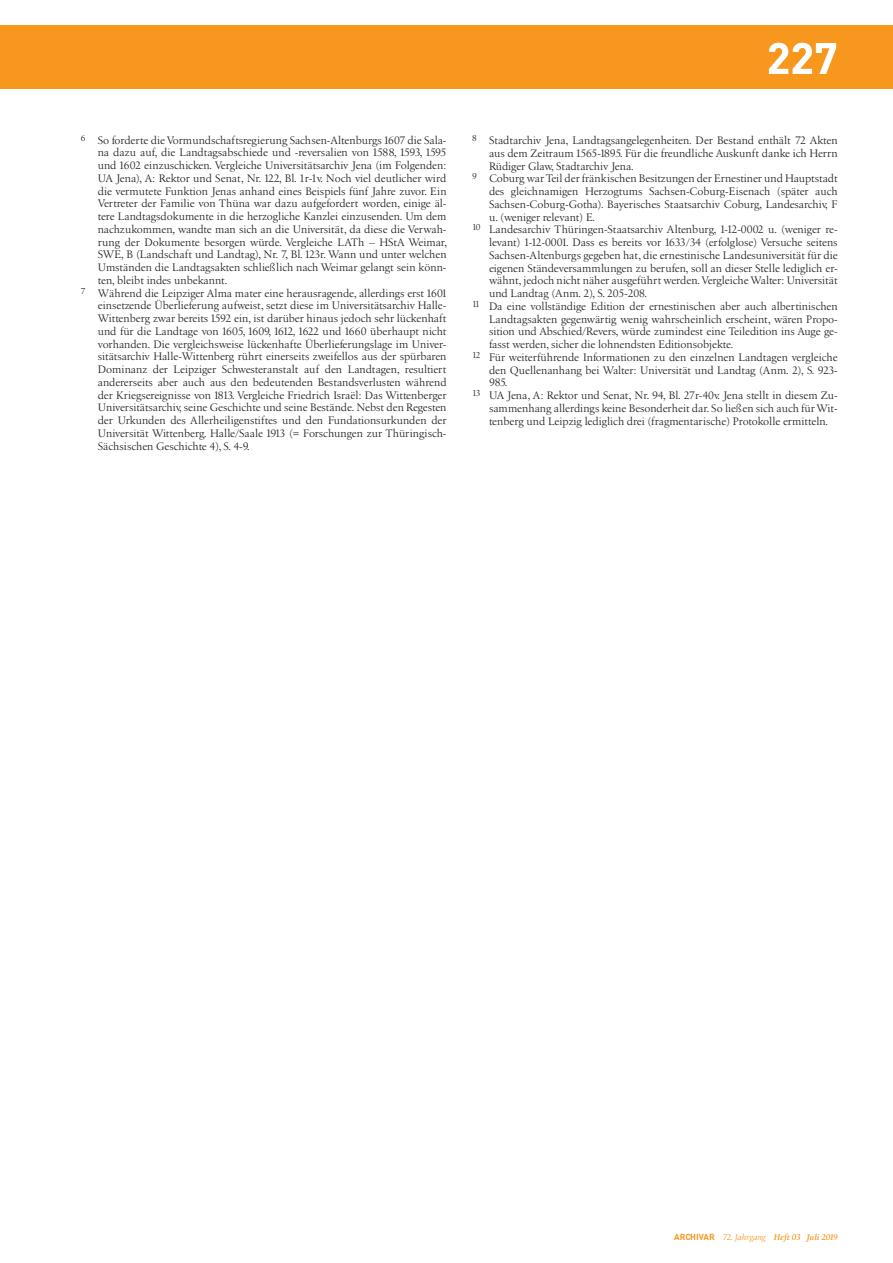
<style>
.page{position:relative;width:893px;height:1263px;background:#fff}
.page>*{position:absolute;margin:0;border:0;box-sizing:border-box;transform-origin:0 0}
.t1{font:700 43.5px "DIN";color:#fff}
.t2{font:11.25px "Birka";color:#231f20}
.t3{font:italic 600 8.7px "Birka";letter-spacing:-.025em;color:#f7971d}
.s1{font-family:"DIN";font-weight:700;font-style:normal}
.s2{font-weight:400}
</style>
<div class="page">
<div style="left:0;top:25px;width:893px;height:64px;background:#f7971d"></div>
<p class="t2" style="left:81px;top:133px;width:367px"><sup>6</sup> So forderte die Vormundschaftsregierung Sachsen-Altenburgs 1607 die Sala-</p>
<p class="t2" style="left:98px;top:146px;width:350px">na dazu auf, die Landtagsabschiede und -reversalien von 1588, 1593, 1595</p>
<p class="t2" style="left:98px;top:159px;width:350px">und 1602 einzuschicken. Vergleiche Universitätsarchiv Jena (im Folgenden:</p>
<p class="t2" style="left:98px;top:172px;width:350px">UA Jena), A: Rektor und Senat, Nr. 122, Bl. 1r-1v. Noch viel deutlicher wird</p>
<p class="t2" style="left:98px;top:184px;width:350px">die vermutete Funktion Jenas anhand eines Beispiels fünf Jahre zuvor. Ein</p>
<p class="t2" style="left:98px;top:197px;width:350px">Vertreter der Familie von Thüna war dazu aufgefordert worden, einige äl-</p>
<p class="t2" style="left:98px;top:210px;width:350px">tere Landtagsdokumente in die herzogliche Kanzlei einzusenden. Um dem</p>
<p class="t2" style="left:98px;top:223px;width:350px">nachzukommen, wandte man sich an die Universität, da diese die Verwah-</p>
<p class="t2" style="left:98px;top:235px;width:351px">rung der Dokumente besorgen würde. Vergleiche LATh – HStA Weimar,</p>
<p class="t2" style="left:98px;top:248px;width:350px">SWE, B (Landschaft und Landtag), Nr. 7, Bl. 123r. Wann und unter welchen</p>
<p class="t2" style="left:98px;top:261px;width:350px">Umständen die Landtagsakten schließlich nach Weimar gelangt sein könn-</p>
<p class="t2" style="left:98px;top:274px;width:131px">ten, bleibt indes unbekannt.</p>
<p class="t2" style="left:81px;top:286px;width:368px"><sup>7</sup> Während die Leipziger Alma mater eine herausragende, allerdings erst 1601</p>
<p class="t2" style="left:98px;top:299px;width:350px">einsetzende Überlieferung aufweist, setzt diese im Universitätsarchiv Halle-</p>
<p class="t2" style="left:98px;top:312px;width:350px">Wittenberg zwar bereits 1592 ein, ist darüber hinaus jedoch sehr lückenhaft</p>
<p class="t2" style="left:98px;top:325px;width:350px">und für die Landtage von 1605, 1609, 1612, 1622 und 1660 überhaupt nicht</p>
<p class="t2" style="left:98px;top:337px;width:350px">vorhanden. Die vergleichsweise lückenhafte Überlieferungslage im Univer-</p>
<p class="t2" style="left:98px;top:350px;width:350px">sitätsarchiv Halle-Wittenberg rührt einerseits zweifellos aus der spürbaren</p>
<p class="t2" style="left:98px;top:363px;width:350px">Dominanz der Leipziger Schwesteranstalt auf den Landtagen, resultiert</p>
<p class="t2" style="left:98px;top:376px;width:350px">andererseits aber auch aus den bedeutenden Bestandsverlusten während</p>
<p class="t2" style="left:98px;top:388px;width:350px">der Kriegsereignisse von 1813. Vergleiche Friedrich Israël: Das Wittenberger</p>
<p class="t2" style="left:98px;top:401px;width:350px">Universitätsarchiv, seine Geschichte und seine Bestände. Nebst den Regesten</p>
<p class="t2" style="left:98px;top:414px;width:350px">der Urkunden des Allerheiligenstiftes und den Fundationsurkunden der</p>
<p class="t2" style="left:98px;top:427px;width:350px">Universität Wittenberg. Halle/Saale 1913 (= Forschungen zur Thüringisch-</p>
<p class="t2" style="left:98px;top:439px;width:154px">Sächsischen Geschichte 4), S. 4-9.</p>
<h1 class="t1" style="left:767px;top:29px;width:72px">227</h1>
<p class="t2" style="left:472px;top:134px;width:367px"><sup>8</sup> Stadtarchiv Jena, Landtagsangelegenheiten. Der Bestand enthält 72 Akten</p>
<p class="t2" style="left:489px;top:147px;width:350px">aus dem Zeitraum 1565-1895. Für die freundliche Auskunft danke ich Herrn</p>
<p class="t2" style="left:489px;top:159px;width:147px">Rüdiger Glaw, Stadtarchiv Jena.</p>
<p class="t2" style="left:472px;top:172px;width:367px"><sup>9</sup> Coburg war Teil der fränkischen Besitzungen der Ernestiner und Hauptstadt</p>
<p class="t2" style="left:489px;top:185px;width:350px">des gleichnamigen Herzogtums Sachsen-Coburg-Eisenach (später auch</p>
<p class="t2" style="left:489px;top:198px;width:350px">Sachsen-Coburg-Gotha). Bayerisches Staatsarchiv Coburg, Landesarchiv, F</p>
<p class="t2" style="left:489px;top:210px;width:108px">u. (weniger relevant) E.</p>
<p class="t2" style="left:472px;top:223px;width:367px"><sup>10</sup> Landesarchiv Thüringen-Staatsarchiv Altenburg, 1-12-0002 u. (weniger re-</p>
<p class="t2" style="left:489px;top:236px;width:350px">levant) 1-12-0001. Dass es bereits vor 1633/34 (erfolglose) Versuche seitens</p>
<p class="t2" style="left:489px;top:249px;width:350px">Sachsen-Altenburgs gegeben hat, die ernestinische Landesuniversität für die</p>
<p class="t2" style="left:489px;top:261px;width:350px">eigenen Ständeversammlungen zu berufen, soll an dieser Stelle lediglich er-</p>
<p class="t2" style="left:489px;top:274px;width:350px">wähnt, jedoch nicht näher ausgeführt werden. Vergleiche Walter: Universität</p>
<p class="t2" style="left:489px;top:287px;width:160px">und Landtag (Anm. 2), S. 205-208.</p>
<p class="t2" style="left:472px;top:300px;width:367px"><sup>11</sup> Da eine vollständige Edition der ernestinischen aber auch albertinischen</p>
<p class="t2" style="left:489px;top:312px;width:350px">Landtagsakten gegenwärtig wenig wahrscheinlich erscheint, wären Propo-</p>
<p class="t2" style="left:489px;top:325px;width:350px">sition und Abschied/Revers, würde zumindest eine Teiledition ins Auge ge-</p>
<p class="t2" style="left:489px;top:338px;width:246px">fasst werden, sicher die lohnendsten Editionsobjekte.</p>
<p class="t2" style="left:472px;top:351px;width:367px"><sup>12</sup> Für weiterführende Informationen zu den einzelnen Landtagen vergleiche</p>
<p class="t2" style="left:489px;top:363px;width:350px">den Quellenanhang bei Walter: Universität und Landtag (Anm. 2), S. 923-</p>
<p class="t2" style="left:489px;top:376px;width:20px">985.</p>
<p class="t2" style="left:472px;top:389px;width:367px"><sup>13</sup> UA Jena, A: Rektor und Senat, Nr. 94, Bl. 27r-40v. Jena stellt in diesem Zu-</p>
<p class="t2" style="left:489px;top:402px;width:350px">sammenhang allerdings keine Besonderheit dar. So ließen sich auch für Wit-</p>
<p class="t2" style="left:489px;top:414px;width:341px">tenberg und Leipzig lediglich drei (fragmentarische) Protokolle ermitteln.</p>
<p class="t3" style="left:674px;top:1232px;width:165px"><span class="s1">ARCHIVAR</span> <span class="s2">72. Jahrgang</span> Heft 03 Juli 2019</p>
</div>
